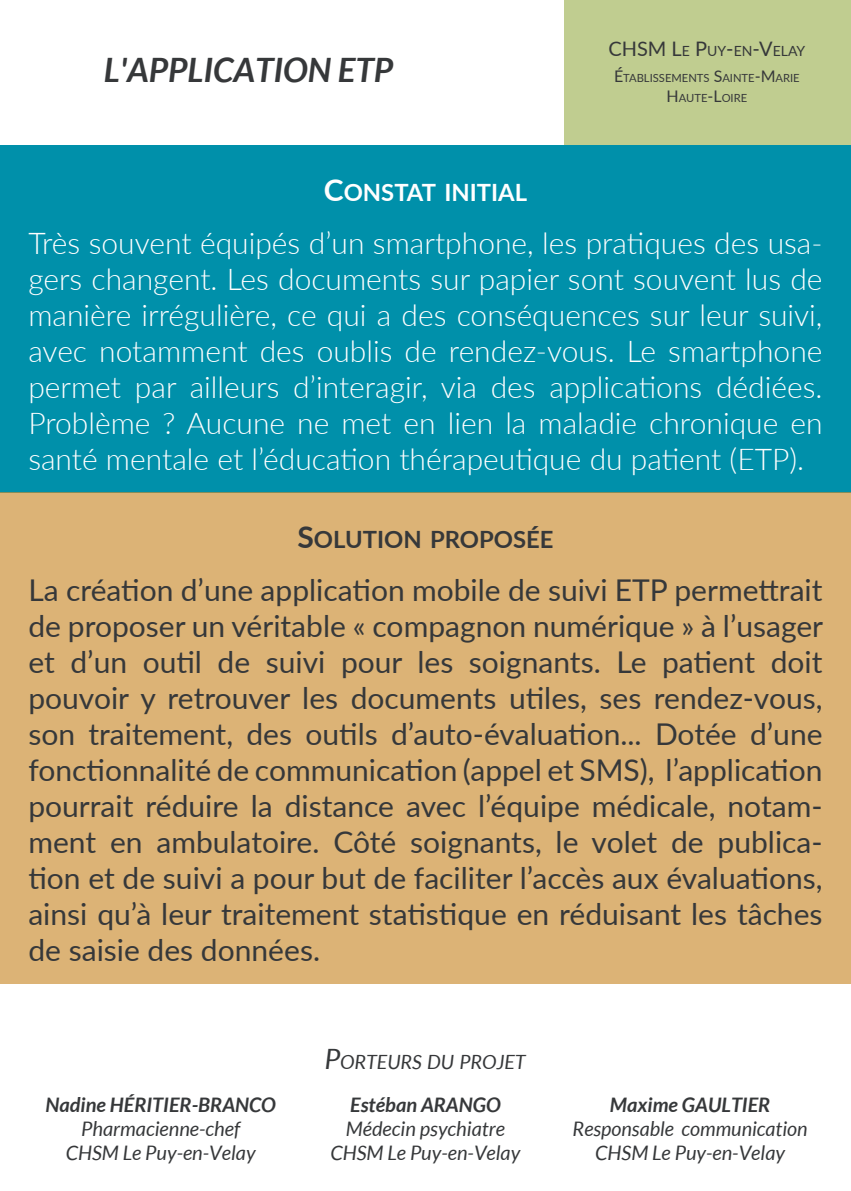
<style>
.page{position:relative;width:851px;height:1191px;background:#fff}
.page>*{position:absolute;margin:0;border:0;box-sizing:border-box;transform-origin:0 0}
.t1{font:italic 700 33.6px "Lato";color:#36383a}
.t2{font:30px/36px "Lato";color:#36383a;text-align:justify}
.t3{font:300 30px/36px "Lato";color:#fff;text-align:justify}
.t4{font:700 23.8px "Lato";color:#36383a}
.t5{font:700 23.8px "Lato";color:#fff}
.t6{font:italic 20px/24px "Lato";color:#36383a;text-align:center}
.t7{font:20px "Lato";color:#36383a}
.t8{font:italic 19.6px "Lato";color:#36383a}
.t9{font:11.2px/19.2px "Lato";color:#36383a;text-align:center}
.s1{font-size:30px}
.s2{font-size:14px}
.s3{font-size:16px}
.s4{font-size:28px}
.s5{font-weight:700}
</style>
<div class="page">
<div style="left:564px;top:0;width:286px;height:146px;background:#c0cd90"></div>
<div style="left:0;top:146px;width:850px;height:346px;background:#0090aa"></div>
<div style="left:0;top:492px;width:850px;height:491px;background:#dcb376"></div>
<hr style="left:850px;top:146px;width:1px;height:346px;background:#0090aa">
<h1 class="t1" style="left:104px;top:50px;width:146px">TP</h1>
<p class="t5" style="left:324px;top:175px;width:205px"><span class="s1">C</span>ONSTAT INITIAL</p>
<p class="t7" style="left:608px;top:35px;width:198px">CHSM L<span class="s2">E</span> P<span class="s2">UY</span>-<span class="s2">EN</span>-V<span class="s2">ELAY</span></p>
<p class="t9" style="left:614px;top:68px;width:187px"><span class="s3">É</span>TABLISSEM ENTS <span class="s3">S</span>AINTE<span class="s3">-M</span>ARIE<br><span class="s3">H</span>AUTE<span class="s3">-L</span>OIRE</p>
<p class="t3" style="left:28px;top:224px;width:795px">Très souvent équipés d’un smartphone, les pratiques des usa&shy;gers changent. Les documents sur papier sont souvent lus de manière irrégulière, ce qui a des conséquences sur leur suivi, avec notamment des oublis de rendez-vous. Le smartphone permet par ailleurs d’interagir, via des applications dédiées.<br>Problème ? Aucune ne met en lien la maladie chronique en santé mentale et l’éducation thérapeutique du patient (ETP).</p>
<p class="t4" style="left:297px;top:522px;width:257px"><span class="s1">S</span>OLUTION PROPOSÉE</p>
<p class="t2" style="left:28px;top:571px;width:796px">La création d’une application mobile de suivi ETP permettrait de proposer un véritable « compagnon numérique » à l’usager et d’un outil de suivi pour les soignants. Le patient doit pouvoir y retrouver les documents utiles, ses rendez-vous, son traitement, des outils d’auto-évaluation... Dotée d’une fonctionnalité de communication (appel et SMS), l’application pourrait réduire la distance avec l’équipe médicale, notam&shy;ment en ambulatoire. Côté soignants, le volet de publica&shy;tion et de suivi a pour but de faciliter l’accès aux évaluations, ainsi qu’à leur traitement statistique en réduisant les tâches de saisie des données.</p>
<p class="t8" style="left:324px;top:1051px;width:202px"><span class="s4">P</span>ORTEURS DU PROJET</p>
<p class="t6" style="left:45px;top:1093px;width:232px"><span class="s5">Nadine HÉRITIER-BRANCO<br></span>Pharmacienne-chef<br>CHSM Le Puy-en-Velay</p>
<p class="t6" style="left:330px;top:1093px;width:191px"><span class="s5">Estéban ARANGO<br></span>Médecin psychiatre<br>CHSM Le Puy-en-Velay</p>
<p class="t6" style="left:572px;top:1093px;width:236px"><span class="s5">Maxime GAULTIER<br></span>Responsable communication<br>CHSM Le Puy-en-Velay</p>
</div>
